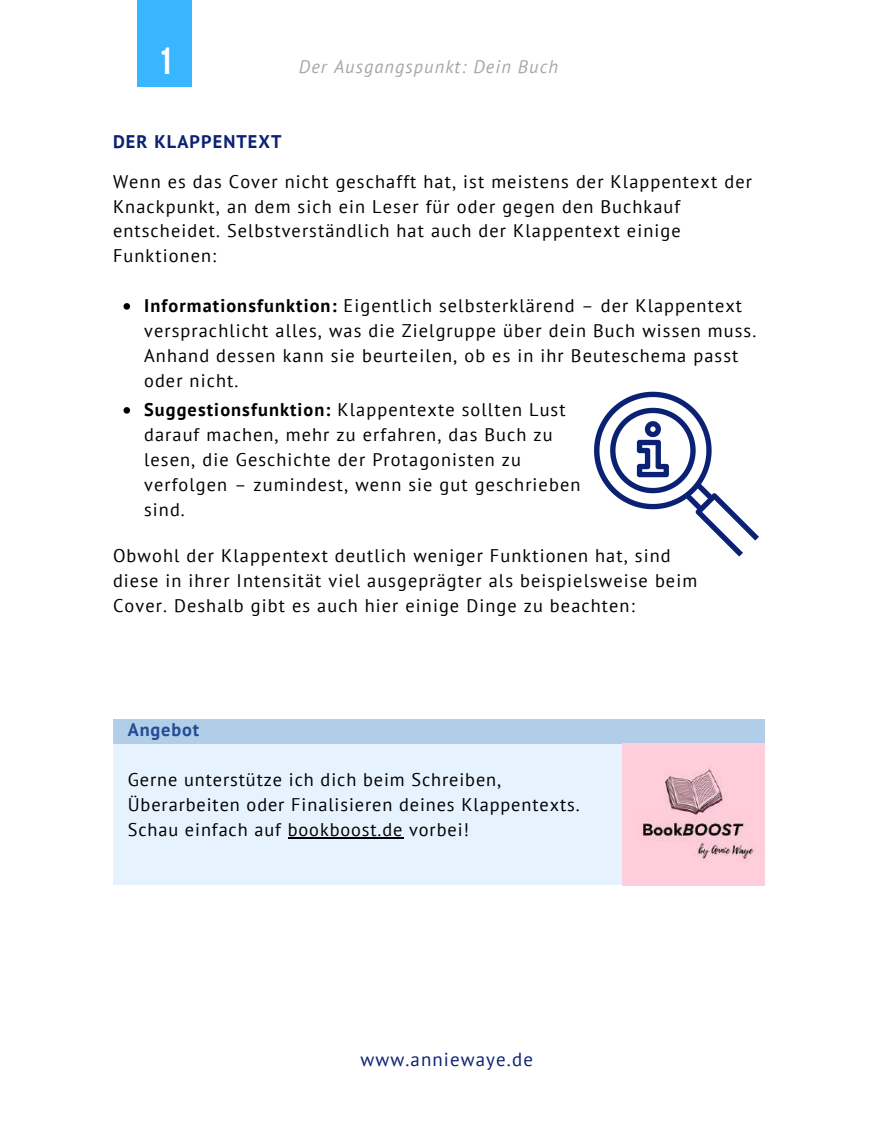
<style>
.page{position:relative;width:893px;height:1141px;background:#fff}
.page>*{position:absolute;margin:0;border:0;box-sizing:border-box;transform-origin:0 0}
.t1{font:700 37.62px "Bebas Neue";color:#fff}
.t2{font:18.9px "PT Sans";letter-spacing:.06em;color:#0b2174}
.t3{font:italic 18.38px "PT Sans";letter-spacing:.06em;color:#a6a6a6}
.t4{font:700 18.38px "PT Sans";letter-spacing:.06em;color:#0b2174}
.t5{font:18.2px/24.8px "PT Sans";letter-spacing:.06em;color:#000}
.t6{font:700 18.2px "PT Sans";letter-spacing:.05em;color:#0b2174}
.s1{font-weight:700}
</style>
<div class="page">
<div style="left:137px;top:0;width:55px;height:86px;background:#38b6ff"></div>
<svg style="left:123px;top:303px;width:7px;height:7px"></svg>
<svg style="left:594px;top:392px;width:165px;height:164px"></svg>
<svg style="left:123px;top:407px;width:7px;height:6px"></svg>
<div style="left:113px;top:744px;width:651px;height:140px;background:#e6f3ff"></div>
<hr style="left:288px;top:837px;width:115px;height:1px;background:#000">
<div style="left:113px;top:719px;width:651px;height:25px;background:#b2cde7"></div>
<img style="left:623px;top:744px;width:141px;height:141px">
<h1 class="t1" style="left:158px;top:46px;width:16px">1</h1>
<p class="t3" style="left:299px;top:54px;width:261px">Der Ausgangspunkt: Dein Buch</p>
<p class="t4" style="left:113px;top:129px;width:170px">DER KLAPPENTEXT</p>
<p class="t5" style="left:113px;top:168px;width:640px">Wenn es das Cover nicht geschafft hat, ist meistens der Klappentext der Knackpunkt, an dem sich ein Leser für oder gegen den Buchkauf entscheidet. Selbstverständlich hat auch der Klappentext einige Funktionen:</p>
<p class="t5" style="left:144px;top:293px;width:613px"><span class="s1">Informationsfunktion:</span> Eigentlich selbsterklärend – der Klappentext versprachlicht alles, was die Zielgruppe über dein Buch wissen muss.<br>Anhand dessen kann sie beurteilen, ob es in ihr Beuteschema passt oder nicht.</p>
<p class="t5" style="left:144px;top:397px;width:438px"><span class="s1">Suggestionsfunktion:</span> Klappentexte sollten Lust darauf machen, mehr zu erfahren, das Buch zu lesen, die Geschichte der Protagonisten zu verfolgen – zumindest, wenn sie gut geschrieben sind.</p>
<p class="t5" style="left:113px;top:542px;width:585px">Obwohl der Klappentext deutlich weniger Funktionen hat, sind diese in ihrer Intensität viel ausgeprägter als beispielsweise beim<br>Cover. Deshalb gibt es auch hier einige Dinge zu beachten:</p>
<p class="t6" style="left:128px;top:717px;width:73px">Angebot</p>
<p class="t5" style="left:128px;top:767px;width:453px">Gerne unterstütze ich dich beim Schreiben,<br>Überarbeiten oder Finalisieren deines Klappentexts.<br>Schau einfach auf bookboost.de vorbei!</p>
<p class="t2" style="left:360px;top:1046px;width:174px">www.anniewaye.de</p>
</div>
